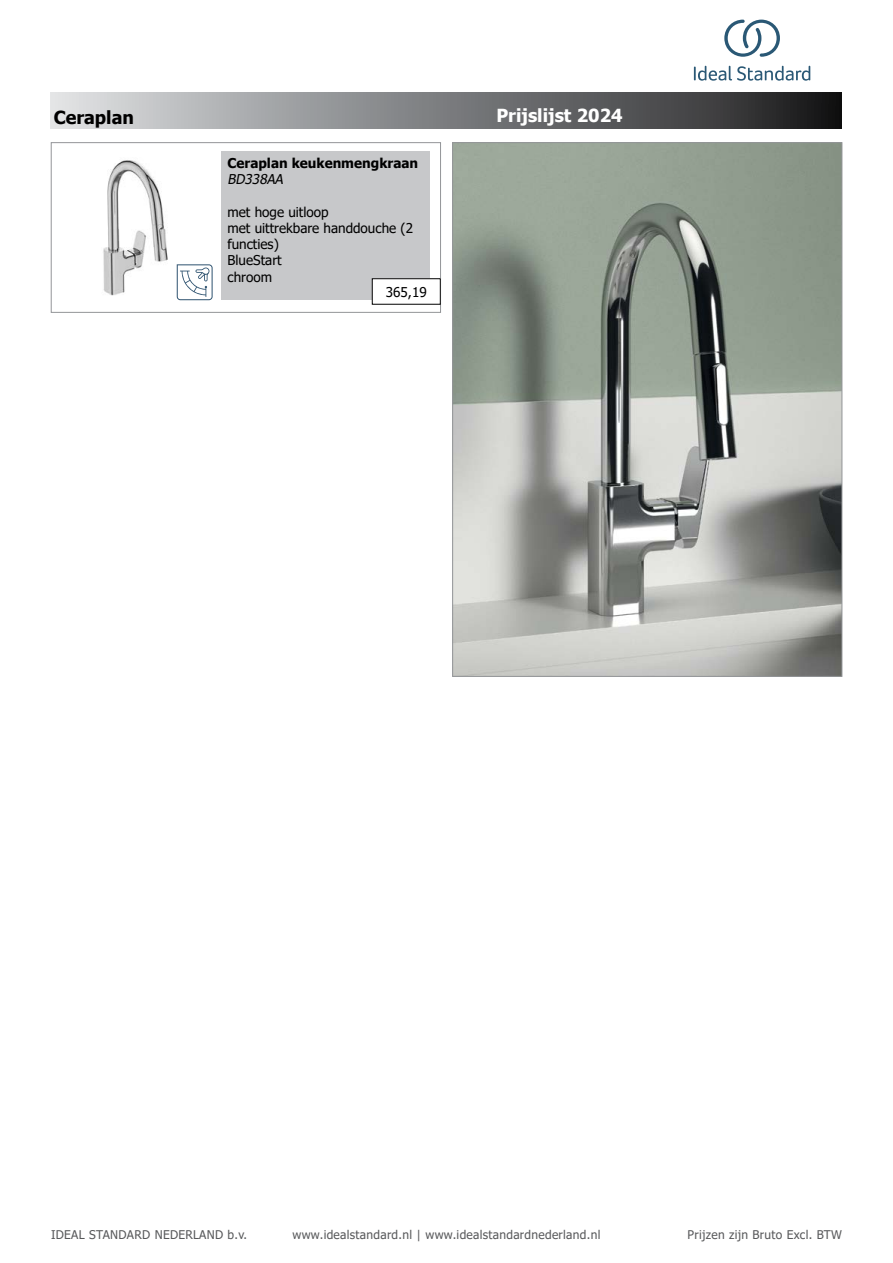
<style>
.page{position:relative;width:893px;height:1263px;background:#fff}
.page>*{position:absolute;margin:0;border:0;box-sizing:border-box;transform-origin:0 0}
.t1{font:700 18px "Tahoma";color:#fff}
.t2{font:700 18px "Tahoma";color:#000}
.t3{font:13.5px/16.2px "Tahoma";color:#000}
.t4{font:700 13.5px "Tahoma";color:#000}
.t5{font:italic 13.5px "Tahoma";color:#000}
.t6{font:12px "Tahoma";letter-spacing:.025em;color:#58595b}
</style>
<div class="page">
<div style="left:51px;top:92px;width:791px;height:37px;background:linear-gradient(to right,#dee1e3,#1a1a1b)"></div>
<div style="left:51px;top:142px;width:390px;height:171px;border:1px solid #939598"></div>
<img style="left:103px;top:160px;width:74px;height:138px">
<div style="left:221px;top:151px;width:209px;height:149px;background:#c7c8ca"></div>
<svg style="left:177px;top:264px;width:36px;height:36px"></svg>
<img style="left:454px;top:144px;width:386px;height:530px">
<div style="left:372px;top:279px;width:68px;height:25px;background:#fff"></div>
<svg style="left:694px;top:66px;width:116px;height:15px"></svg>
<svg style="left:724px;top:20px;width:56px;height:37px"></svg>
<h1 class="t2" style="left:54px;top:105px;width:82px">Ceraplan</h1>
<p class="t4" style="left:227px;top:154px;width:192px">Ceraplan keukenmengkraan</p>
<p class="t5" style="left:227px;top:170px;width:60px">BD338AA</p>
<p class="t3" style="left:227px;top:204px;width:187px">met hoge uitloop<br>met uittrekbare handdouche (2 functies)<br>BlueStart<br>chroom</p>
<p class="t3" style="left:386px;top:284px;width:42px">365,19</p>
<h1 class="t1" style="left:496px;top:103px;width:128px">Prijslijst 2024</h1>
<p class="t6" style="left:51px;top:1227px;width:198px">IDEAL STANDARD NEDERLAND b.v.</p>
<p class="t6" style="left:292px;top:1227px;width:309px">www.idealstandard.nl | www.idealstandardnederland.nl</p>
<p class="t6" style="left:688px;top:1227px;width:156px">Prijzen zijn Bruto Excl. BTW</p>
</div>
